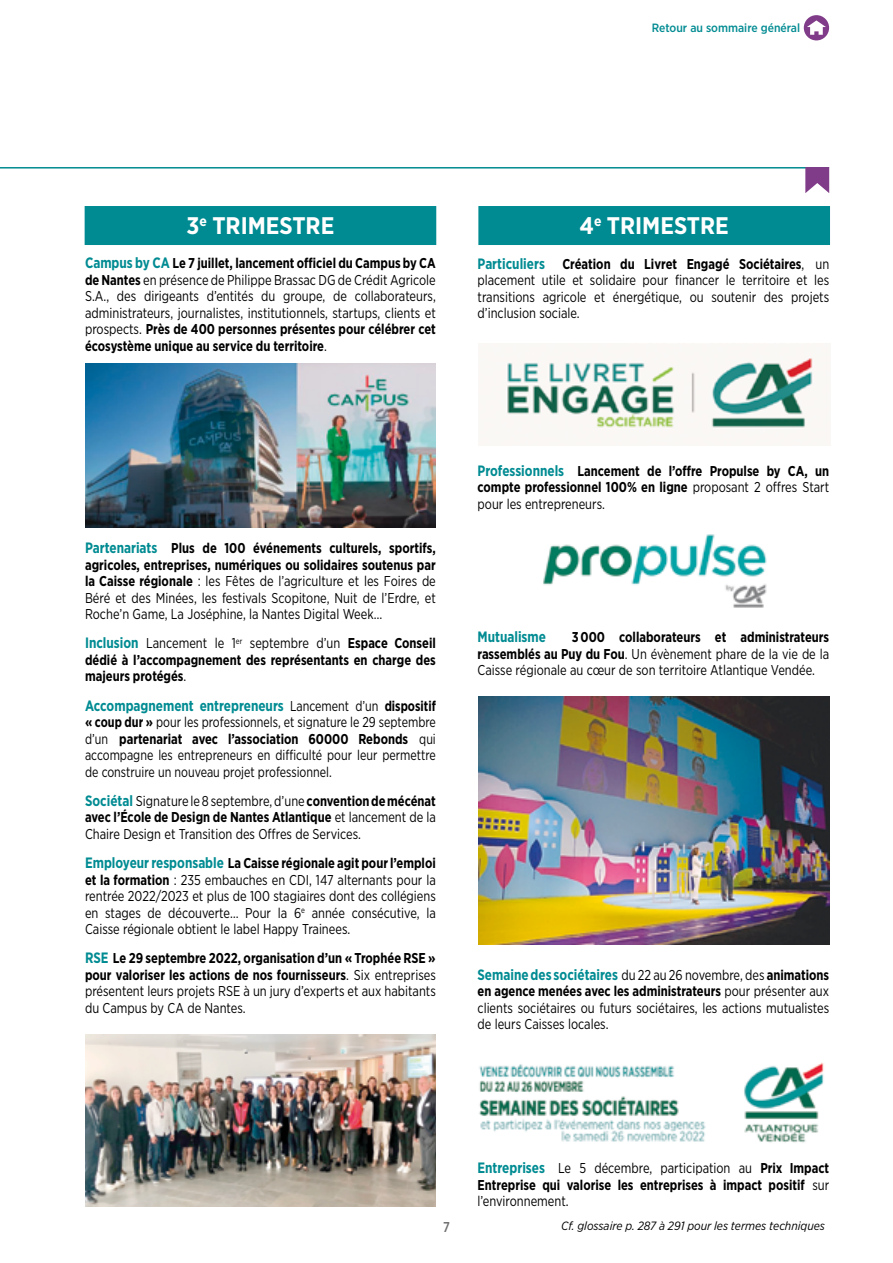
<style>
.page{position:relative;width:893px;height:1263px;background:#fff}
.page>*{position:absolute;margin:0;border:0;box-sizing:border-box;transform-origin:0 0}
.t1{font:700 24px "Gotham Narrow";color:#fff}
.t2{font:700 15px "Gotham Narrow";color:#008b92;scale:.9 1}
.t3{font:14.25px/16.5px "Gotham Narrow";color:#000;text-align:justify;scale:.9 1}
.t4{font:700 14.25px/16.5px "Gotham Narrow";color:#000;text-align:justify;scale:.9 1}
.t5{font:14.25px/16.5px "Gotham Narrow";color:#000;text-align:justify;scale:.87 1}
.t6{font:500 14.25px "Gotham Narrow";color:#706f6f;scale:.9 1}
.t7{font:italic 12px "Gotham Narrow";color:#000}
.t8{font:500 12px "Gotham Narrow";color:#008b92}
.s1{font-weight:700;font-size:15px;color:#008b92}
.s2{font-weight:700}
.s3{font-size:15px;color:#008b92}
.s4{font-weight:400}
.s5{font-weight:400;font-size:14.25px;color:#000}
.s6{font-size:14.25px;color:#000}
</style>
<div class="page">
<div style="left:804px;top:15px;width:25px;height:25px;background:#803c88;border-radius:50%"></div>
<svg style="left:807px;top:20px;width:19px;height:15px"></svg>
<img style="left:543px;top:534px;width:224px;height:74px">
<img style="left:479px;top:1062px;width:345px;height:81px">
<div style="left:85px;top:206px;width:351px;height:39px;background:#008b92"></div>
<div style="left:478px;top:206px;width:352px;height:39px;background:#008b92"></div>
<img style="left:85px;top:364px;width:351px;height:163px">
<img style="left:85px;top:1034px;width:351px;height:172px">
<img style="left:507px;top:356px;width:306px;height:72px">
<img style="left:478px;top:696px;width:351px;height:248px">
<hr style="left:0;top:167px;width:828px;height:2px;background:#008b92">
<svg style="left:805px;top:167px;width:24px;height:26px"></svg>
<p class="t8" style="left:652px;top:20px;width:150px">Retour au sommaire général</p>
<h1 class="t1" style="left:187px;top:210px;width:149px">3<sup>e</sup> TRIMESTRE</h1>
<h1 class="t1" style="left:580px;top:210px;width:151px">4<sup>e</sup> TRIMESTRE</h1>
<p class="t3" style="left:85px;top:255px;width:391px"><span class="s1">Campus by CA</span> <span class="s2">Le 7 juillet, lancement officiel du Campus by CA de Nantes</span> en présence de Philippe Brassac DG de Crédit Agricole S.A., des dirigeants d’entités du groupe, de collaborateurs, administrateurs, journalistes, institutionnels, startups, clients et prospects. <span class="s2">Près de 400 personnes présentes pour célébrer cet écosystème unique au service du territoire</span>.</p>
<p class="t3" style="left:478px;top:255px;width:392px"><span class="s1">Particuliers</span> <span class="s2">Création du Livret Engagé Sociétaires</span>, un placement utile et solidaire pour financer le territoire et les transitions agricole et énergétique, ou soutenir des projets d’inclusion sociale.</p>
<p class="t3" style="left:85px;top:539px;width:391px"><span class="s1">Partenariats</span> <span class="s2">Plus de 100 événements culturels, sportifs, agricoles, entreprises, numériques ou solidaires soutenus par la Caisse régionale</span> : les Fêtes de l’agriculture et les Foires de Béré et des Minées, les festivals Scopitone, Nuit de l’Erdre, et Roche’n Game, La Joséphine, la Nantes Digital Week…</p>
<p class="t4" style="left:85px;top:635px;width:391px"><span class="s3">Inclusion</span> <span class="s4">Lancement le 1</span><sup>er</sup> <span class="s4">septembre d’un</span> Espace Conseil dédié à l’accompagnement des représentants en charge des majeurs protégés<span class="s4">.</span></p>
<p class="t2" style="left:85px;top:696px;width:391px">Accompagnement entrepreneurs <span class="s5">Lancement d’un</span> <span class="s6">dispositif</span></p>
<p class="t5" style="left:85px;top:713px;width:405px"><span class="s2">« coup dur »</span> pour les professionnels, et signature le 29 septembre d’un <span class="s2">partenariat avec l’association 60000 Rebonds</span> qui accompagne les entrepreneurs en difficulté pour leur permettre de construire un nouveau projet professionnel.</p>
<p class="t3" style="left:85px;top:792px;width:391px"><span class="s1">Sociétal</span> Signature le 8 septembre, d’une <span class="s2">convention de mécénat avec l’École de Design de Nantes Atlantique</span> et lancement de la Chaire Design et Transition des Offres de Services.</p>
<p class="t3" style="left:85px;top:854px;width:391px"><span class="s1">Employeur responsable</span> <span class="s2">La Caisse régionale agit pour l’emploi et la formation</span> : 235 embauches en CDI, 147 alternants pour la rentrée 2022/2023 et plus de 100 stagiaires dont des collégiens en stages de découverte… Pour la 6<sup>e</sup> année consécutive, la Caisse régionale obtient le label Happy Trainees.</p>
<p class="t3" style="left:85px;top:950px;width:391px"><span class="s1">RSE</span> <span class="s2">Le 29 septembre 2022, organisation d’un « Trophée RSE » pour valoriser les actions de nos fournisseurs</span>. Six entreprises présentent leurs projets RSE à un jury d’experts et aux habitants du Campus by CA de Nantes.</p>
<p class="t4" style="left:478px;top:462px;width:392px"><span class="s3">Professionnels</span> Lancement de l’offre Propulse by CA, un compte professionnel 100% en ligne <span class="s4">proposant 2 offres Start pour les entrepreneurs.</span></p>
<p class="t2" style="left:478px;top:627px;width:78px">Mutualisme</p>
<p class="t3" style="left:478px;top:629px;width:392px;text-indent:94px"><span class="s2">3 000 collaborateurs et administrateurs rassemblés au Puy du Fou</span>. Un évènement phare de la vie de la Caisse régionale au cœur de son territoire Atlantique Vendée.</p>
<p class="t2" style="left:478px;top:965px;width:392px">Semaine des sociétaires <span class="s5">du 22 au 26 novembre, des</span> <span class="s6">animations</span></p>
<p class="t3" style="left:478px;top:982px;width:392px"><span class="s2">en agence menées avec les administrateurs</span> pour présenter aux clients sociétaires ou futurs sociétaires, les actions mutualistes de leurs Caisses locales.</p>
<p class="t4" style="left:478px;top:1160px;width:392px"><span class="s3">Entreprises</span> <span class="s4">Le 5 décembre, participation au</span> Prix Impact Entreprise qui valorise les entreprises à impact positif <span class="s4">sur l’environnement.</span></p>
<p class="t6" style="left:443px;top:1218px;width:9px">7</p>
<p class="t7" style="left:561px;top:1218px;width:265px">Cf. glossaire p. 287 à 291 pour les termes techniques</p>
</div>
